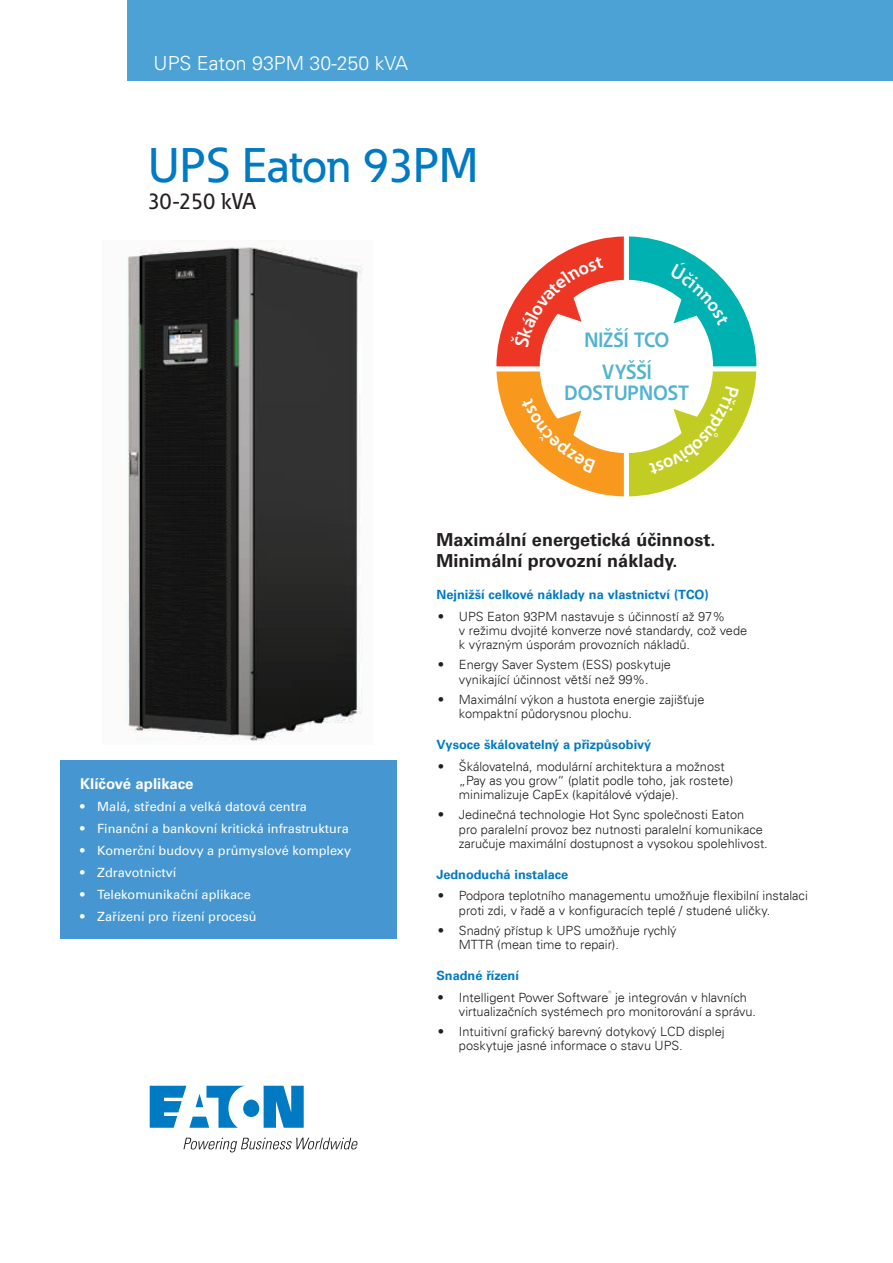
<style>
.page{position:relative;width:893px;height:1263px;background:#fff}
.page>*{position:absolute;margin:0;border:0;box-sizing:border-box;transform-origin:0 0}
.t1{font:500 48px "Eaton";color:#007ac3}
.t2{font:500 22.5px "Eaton";color:#231f20}
.t3{font:700 20.4px/32.2px "Eaton";color:#50b3cf;text-align:center}
.t4{font:300 19.5px "EATON Univers";color:#fff}
.t5{font:700 18px/21px "EATON Univers";color:#231f20}
.t6{font:700 15px "EATON Univers";color:#fff}
.t7{font:300 12.75px/14.2px "EATON Univers";color:#231f20}
.t8{font:12.75px "EATON Univers";color:#fff}
.t9{font:700 12.75px "EATON Univers";color:#007ac3}
</style>
<div class="page">
<div style="left:127px;top:0;width:766px;height:80px;background:#4da2d5"></div>
<svg style="left:150px;top:1086px;width:154px;height:42px"></svg>
<svg style="left:183px;top:1138px;width:175px;height:14px"></svg>
<div style="left:61px;top:760px;width:336px;height:178px;background:#4596d1"></div>
<img style="left:127px;top:247px;width:235px;height:494px">
<svg style="left:496px;top:236px;width:260px;height:260px"></svg>
<h3 class="t4" style="left:154px;top:52px;width:256px">UPS Eaton 93PM 30-250 kVA</h3>
<h1 class="t1" style="left:148px;top:136px;width:331px">UPS Eaton 93PM</h1>
<h2 class="t2" style="left:148px;top:187px;width:109px">30-250 kVA</h2>
<h3 class="t3" style="left:584px;top:323px;width:86px">NIŽŠÍ TCO<br>VYŠŠÍ</h3>
<h3 class="t3" style="left:564px;top:376px;width:126px">DOSTUPNOST</h3>
<p class="t6" style="left:80px;top:774px;width:115px">Klíčové aplikace</p>
<p class="t8" style="left:80px;top:799px;width:228px">• Malá, střední a velká datová centra</p>
<p class="t8" style="left:80px;top:821px;width:270px">• Finanční a bankovní kritická infrastruktura</p>
<p class="t8" style="left:80px;top:843px;width:272px">• Komerční budovy a průmyslové komplexy</p>
<p class="t8" style="left:80px;top:865px;width:98px">• Zdravotnictví</p>
<p class="t8" style="left:80px;top:887px;width:172px">• Telekomunikační aplikace</p>
<p class="t8" style="left:80px;top:909px;width:178px">• Zařízení pro řízení procesů</p>
<h3 class="t5" style="left:436px;top:529px;width:281px">Maximální energetická účinnost.<br>Minimální provozní náklady.</h3>
<p class="t9" style="left:436px;top:587px;width:274px">Nejnižší celkové náklady na vlastnictví (TCO)</p>
<p class="t7" style="left:459px;top:609px;width:290px;text-indent:-21px">• UPS Eaton 93PM nastavuje s účinností až 97%<br>v režimu dvojité konverze nové standardy, což vede k výrazným úsporám provozních nákladů.</p>
<p class="t7" style="left:438px;top:658px;width:235px;text-align:center">• Energy Saver System (ESS) poskytuje vynikající účinnost větší než 99%.</p>
<p class="t7" style="left:459px;top:692px;width:247px;text-indent:-21px">• Maximální výkon a hustota energie zajišťuje kompaktní půdorysnou plochu.</p>
<p class="t9" style="left:436px;top:737px;width:216px">Vysoce škálovatelný a přizpůsobivý</p>
<p class="t7" style="left:459px;top:759px;width:276px;text-indent:-21px">• Škálovatelná, modulární architektura a možnost „Pay as you grow“ (platit podle toho, jak rostete) minimalizuje CapEx (kapitálové výdaje).</p>
<p class="t7" style="left:459px;top:808px;width:310px;text-indent:-21px">• Jedinečná technologie Hot Sync společnosti Eaton<br>pro paralelní provoz bez nutnosti paralelní komunikace zaručuje maximální dostupnost a vysokou spolehlivost.</p>
<p class="t9" style="left:436px;top:867px;width:133px">Jednoduchá instalace</p>
<p class="t7" style="left:459px;top:889px;width:350px;text-indent:-21px">• Podpora teplotního managementu umožňuje flexibilní instalaci proti zdi, v řadě a v konfiguracích teplé / studené uličky.</p>
<p class="t7" style="left:459px;top:923px;width:219px;text-indent:-21px">• Snadný přístup k UPS umožňuje rychlý<br>MTTR (mean time to repair).</p>
<p class="t9" style="left:436px;top:968px;width:84px">Snadné řízení</p>
<p class="t7" style="left:459px;top:990px;width:299px;text-indent:-21px">• Intelligent Power Software<sup>®</sup> je integrován v hlavních virtualizačních systémech pro monitorování a správu.</p>
<p class="t7" style="left:459px;top:1024px;width:267px;text-indent:-21px">• Intuitivní grafický barevný dotykový LCD displej poskytuje jasné informace o stavu UPS.</p>
</div>
